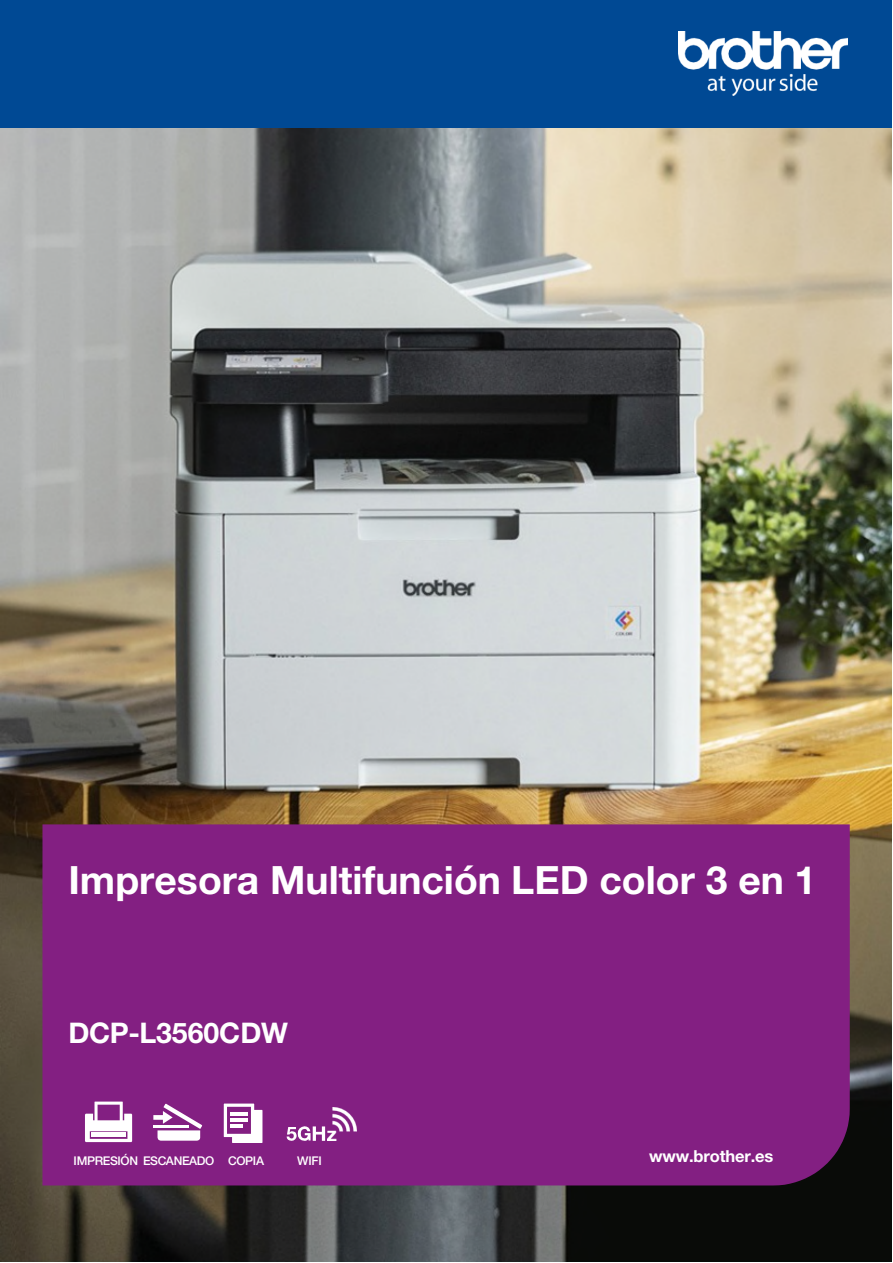
<style>
.page{position:relative;width:893px;height:1263px;background:#fff}
.page>*{position:absolute;margin:0;border:0;box-sizing:border-box;transform-origin:0 0}
.t1{font:700 39px "Helvetica Neue LTW1 G";color:#fff}
.t2{font:700 28.5px "Helvetica Neue LTW1 G";letter-spacing:-.005em;color:#fff}
.t3{font:700 16.5px "Helvetica Neue LTW1 G";letter-spacing:-.01em;color:#fff}
.t4{font:500 12px "Helvetica Neue LTW1 G";letter-spacing:-.025em;color:#fff}
</style>
<div class="page">
<img style="left:0;top:127px;width:892px;height:1135px">
<div style="left:0;top:0;width:892px;height:127px;background:#004994"></div>
<img style="left:678px;top:31px;width:169px;height:64px">
<div style="left:42px;top:824px;width:808px;height:361px;background:#831f82"></div>
<svg style="left:85px;top:1102px;width:47px;height:40px"></svg>
<svg style="left:153px;top:1104px;width:49px;height:37px"></svg>
<svg style="left:224px;top:1104px;width:38px;height:39px"></svg>
<img style="left:327px;top:1108px;width:30px;height:33px">
<svg style="left:287px;top:1126px;width:38px;height:15px"></svg>
<p class="t1" style="left:68px;top:867px;width:749px">Impresora Multifunción LED color 3 en 1</p>
<p class="t2" style="left:68px;top:1023px;width:221px">DCP-L3560CDW</p>
<p class="t4" style="left:74px;top:1156px;width:142px">IMPRESIÓN ESCANEADO</p>
<p class="t4" style="left:228px;top:1156px;width:37px">COPIA</p>
<p class="t4" style="left:297px;top:1156px;width:26px">WIFI</p>
<p class="t3" style="left:649px;top:1150px;width:126px">www.brother.es</p>
</div>
